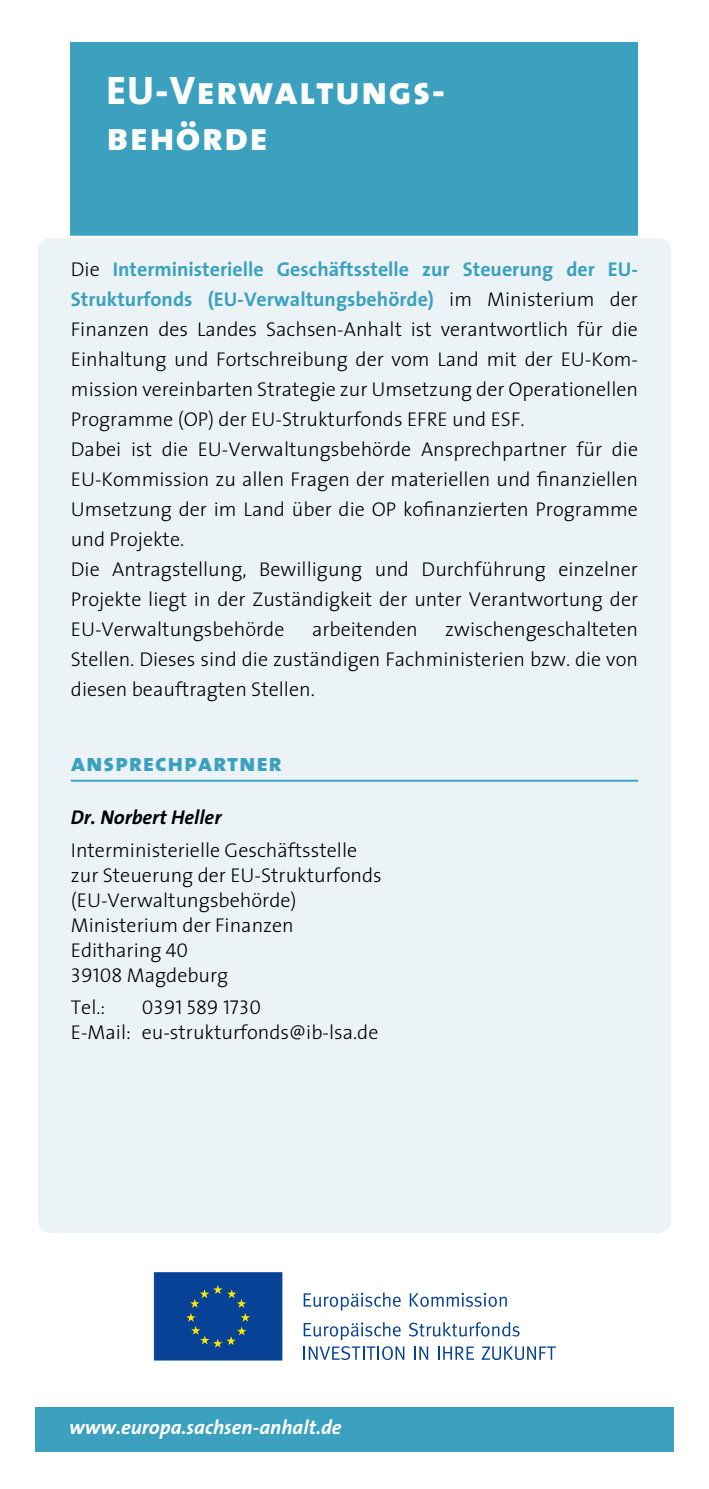
<style>
.page{position:relative;width:709px;height:1489px;background:#fff}
.page>*{position:absolute;margin:0;border:0;box-sizing:border-box;transform-origin:0 0}
.t1{font:700 expanded 40px/45px "Thesis The Sans Caps";letter-spacing:.03em;color:#fff}
.t2{font:700 expanded 25px "Thesis The Sans Caps";color:#3ba1bf}
.t3{font:300 20px/30px "Thesis The Sans";color:#000}
.t4{font:italic 700 20px "Thesis The Sans";color:#fff}
.t5{font:italic 700 20px "Thesis The Sans";color:#000}
.t6{font:300 20px "Thesis The Sans Caps";color:#000}
.s1{font-weight:700;color:#3ba1bf}
.s2{font-family:"Thesis The Sans Caps"}
</style>
<div class="page">
<div style="left:71px;top:43px;width:567px;height:1157px;background:#3ba1bf"></div>
<div style="left:37px;top:237px;width:635px;height:997px;background:#ecf3f7;border-radius:14px"></div>
<div style="left:35px;top:1406px;width:638px;height:45px;background:#3ba1bf"></div>
<hr style="left:71px;top:779px;width:567px;height:2px;background:#3ba1bf">
<div style="left:154px;top:1272px;width:128px;height:87px;background:#074296"></div>
<div style="left:154px;top:1272px;width:128px;height:87px;border:1px solid #004996"></div>
<svg style="left:186px;top:1285px;width:64px;height:62px"></svg>
<svg style="left:304px;top:1322px;width:252px;height:37px"></svg>
<svg style="left:304px;top:1292px;width:97px;height:18px"></svg>
<svg style="left:410px;top:1292px;width:97px;height:14px"></svg>
<h1 class="t1" style="left:106px;top:67px;width:340px">EU-Verwaltungs&shy;behörde</h1>
<p class="t3" style="left:71px;top:253px;width:568px">Die <span class="s1">Interministerielle Geschäftsstelle zur Steuerung der EU-Strukturfonds (EU-Verwaltungsbehörde)</span> im Ministerium der Finanzen des Landes Sachsen-Anhalt ist verantwortlich für die Einhaltung und Fortschreibung der vom Land mit der EU-Kom&shy;mission vereinbarten Strategie zur Umsetzung der Operationellen Programme (OP) der EU-Strukturfonds EFRE und ESF.<br>Dabei ist die EU-Verwaltungsbehörde Ansprechpartner für die EU-Kommission zu allen Fragen der materiellen und finanziellen Umsetzung der im Land über die OP kofinanzierten Programme und Projekte.<br>Die Antragstellung, Bewilligung und Durchführung einzelner Projekte liegt in der Zuständigkeit der unter Verantwortung der EU-Verwaltungsbehörde</p>
<p class="t3" style="left:71px;top:613px;width:568px;text-align:justify;text-indent:374px">zwischengeschalteten Stellen. Dieses sind die zuständigen Fachministerien bzw. die von diesen beauftragten Stellen.</p>
<p class="t3" style="left:312px;top:613px;width:107px">arbeitenden</p>
<p class="t2" style="left:71px;top:741px;width:212px">ansprechpartner</p>
<p class="t5" style="left:71px;top:801px;width:152px">Dr. Norbert Heller</p>
<p class="t3" style="left:71px;top:836px;width:312px;line-height:25px">Interministerielle Geschäftsstelle zur Steuerung der EU-Strukturfonds (EU-Verwaltungsbehörde)<br>Ministerium der Finanzen<br>Editharing <span class="s2">40<br>39108</span> Magdeburg</p>
<p class="t3" style="left:71px;top:991px;width:36px">Tel.:</p>
<p class="t6" style="left:142px;top:990px;width:121px">0391 589 1730</p>
<p class="t3" style="left:71px;top:1016px;width:309px">E-Mail: eu-strukturfonds@ib-lsa.de</p>
<p class="t4" style="left:69px;top:1410px;width:274px">www.europa.sachsen-anhalt.de</p>
</div>
